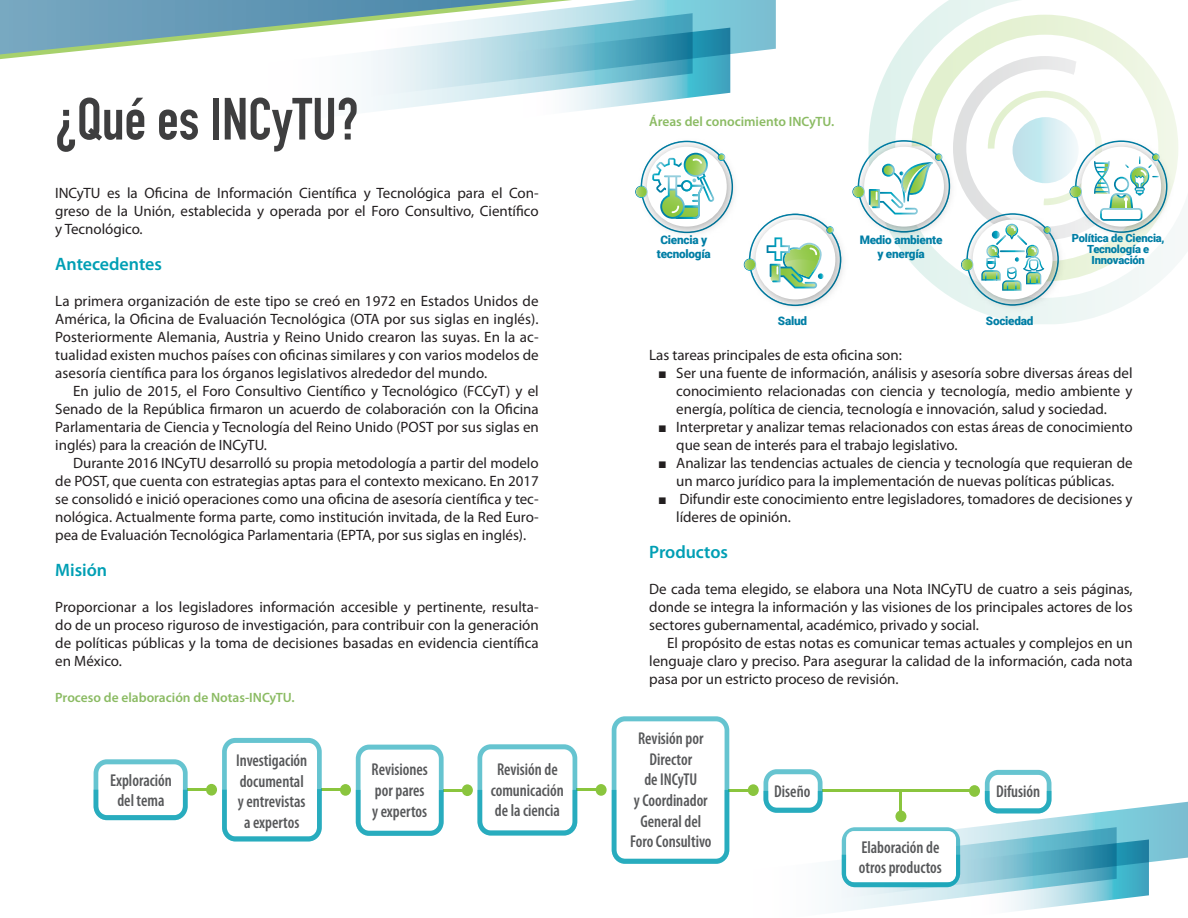
<style>
.page{position:relative;width:1188px;height:918px;background:#fff}
.page>*{position:absolute;margin:0;border:0;box-sizing:border-box;transform-origin:0 0}
.t1{font:700 58.5px "DIN Condensed";color:#3e3e3f}
.t2{font:600 18px "Myriad Pro";letter-spacing:-.005em;color:#009fb4}
.t3{font:600 condensed 17.25px/20.5px "Myriad Pro";color:#57585a;text-align:center;scale:.94 1}
.t4{font:15px/18px "Myriad Pro";letter-spacing:-.005em;color:#231f20;text-align:justify}
.t5{font:600 13.5px "Myriad Pro";color:#8bbb63}
.t6{font:900 11.7px/14.1px "Roboto";letter-spacing:-.02em;color:#007ea5;text-align:center}
.t7{font:900 11.25px/11.2px "Roboto";letter-spacing:-.02em;color:#007ea5;text-align:center}
.s1{font-family:"Arial";font-size:14.25px}
</style>
<div class="page">
<svg style="left:895px;top:0;width:229px;height:324px"></svg>
<svg style="left:912px;top:15px;width:265px;height:259px"></svg>
<div style="left:206px;top:784px;width:11px;height:12px;background:#8ac53e;border-radius:50%"></div>
<hr style="left:187px;top:788px;width:25px;height:3px;background:#8ac53e">
<div style="left:340px;top:784px;width:11px;height:12px;background:#8ac53e;border-radius:50%"></div>
<hr style="left:321px;top:789px;width:24px;height:2px;background:#8ac53e">
<div style="left:462px;top:784px;width:11px;height:12px;background:#8ac53e;border-radius:50%"></div>
<hr style="left:443px;top:789px;width:24px;height:3px;background:#8ac53e">
<div style="left:596px;top:784px;width:11px;height:12px;background:#8ac53e;border-radius:50%"></div>
<hr style="left:576px;top:789px;width:25px;height:2px;background:#8ac53e">
<div style="left:748px;top:784px;width:11px;height:12px;background:#8ac53e;border-radius:50%"></div>
<hr style="left:729px;top:789px;width:24px;height:3px;background:#8ac53e">
<div style="left:969px;top:785px;width:11px;height:12px;background:#8ac53e;border-radius:50%"></div>
<div style="left:94px;top:759px;width:94px;height:61px;border:5px solid #009db2;border-radius:11px"></div>
<div style="left:222px;top:738px;width:100px;height:103px;border:5px solid #009db2;border-radius:11px"></div>
<div style="left:477px;top:744px;width:100px;height:91px;border:5px solid #009db2;border-radius:11px"></div>
<div style="left:612px;top:716px;width:117px;height:148px;border:5px solid #009db2;border-radius:11px"></div>
<div style="left:764px;top:769px;width:59px;height:44px;border:5px solid #009db2;border-radius:11px"></div>
<div style="left:985px;top:770px;width:66px;height:43px;border:5px solid #009db2;border-radius:11px"></div>
<svg style="left:94px;top:790px;width:94px;height:30px"></svg>
<svg style="left:222px;top:789px;width:100px;height:52px"></svg>
<div style="left:356px;top:745px;width:88px;height:91px;border:5px solid #009db2;border-radius:11px"></div>
<svg style="left:356px;top:790px;width:88px;height:46px"></svg>
<svg style="left:477px;top:790px;width:100px;height:46px"></svg>
<svg style="left:612px;top:790px;width:576px;height:122px"></svg>
<div style="left:846px;top:831px;width:110px;height:51px;background:#fff;border-radius:8px"></div>
<svg style="left:0;top:0;width:776px;height:112px"></svg>
<img style="left:675px;top:140px;width:59px;height:94px">
<svg style="left:635px;top:141px;width:98px;height:91px"></svg>
<img style="left:1167px;top:133px;width:11px;height:110px">
<img style="left:743px;top:213px;width:100px;height:95px">
<svg style="left:744px;top:214px;width:97px;height:91px"></svg>
<img style="left:959px;top:305px;width:110px;height:11px">
<svg style="left:852px;top:56px;width:315px;height:249px"></svg>
<h1 class="t1" style="left:55px;top:80px;width:305px">¿Qué es INCyTU?</h1>
<p class="t4" style="left:55px;top:184px;width:485px">INCyTU es la Oficina de Información Científica y Tecnológica para el Con&shy;greso de la Unión, establecida y operada por el Foro Consultivo, Científico y Tecnológico.</p>
<p class="t2" style="left:55px;top:253px;width:108px">Antecedentes</p>
<p class="t4" style="left:55px;top:292px;width:485px">La primera organización de este tipo se creó en 1972 en Estados Unidos de América, la Oficina de Evaluación Tecnológica (OTA por sus siglas en inglés).<br>Posteriormente Alemania, Austria y Reino Unido crearon las suyas. En la ac&shy;tualidad existen muchos países con oficinas similares y con varios modelos de asesoría científica para los órganos legislativos alrededor del mundo.</p>
<p class="t4" style="left:55px;top:382px;width:485px;text-indent:18px">En julio de 2015, el Foro Consultivo Científico y Tecnológico (FCCyT) y el Senado de la República firmaron un acuerdo de colaboración con la Oficina Parlamentaria de Ciencia y Tecnología del Reino Unido (POST por sus siglas en inglés) para la creación de INCyTU.</p>
<p class="t4" style="left:55px;top:454px;width:485px;text-indent:18px">Durante 2016 INCyTU desarrolló su propia metodología a partir del modelo de POST, que cuenta con estrategias aptas para el contexto mexicano. En 2017 se consolidó e inició operaciones como una oficina de asesoría científica y tec&shy;nológica. Actualmente forma parte, como institución invitada, de la Red Euro&shy;pea de Evaluación Tecnológica Parlamentaria (EPTA, por sus siglas en inglés).</p>
<p class="t2" style="left:55px;top:559px;width:53px">Misión</p>
<p class="t4" style="left:55px;top:598px;width:485px">Proporcionar a los legisladores información accesible y pertinente, resulta&shy;do de un proceso riguroso de investigación, para contribuir con la generación de políticas públicas y la toma de decisiones basadas en evidencia científica en México.</p>
<p class="t5" style="left:55px;top:689px;width:241px">Proceso de elaboración de Notas-INCyTU.</p>
<p class="t3" style="left:110px;top:770px;width:67px">Exploración del tema</p>
<p class="t3" style="left:236px;top:750px;width:77px">Investigación documental y entrevistas a expertos</p>
<p class="t3" style="left:372px;top:760px;width:61px;text-align:left">Revisiones por pares y expertos</p>
<p class="t3" style="left:491px;top:759px;width:79px">Revisión de comunicación de la ciencia</p>
<p class="t5" style="left:649px;top:113px;width:187px">Áreas del conocimiento INCyTU.</p>
<p class="t6" style="left:657px;top:232px;width:55px">Ciencia y tecnología</p>
<p class="t6" style="left:860px;top:232px;width:84px">Medio ambiente y energía</p>
<p class="t7" style="left:1072px;top:232px;width:94px">Política de Ciencia,<br>Tecnología e<br>Innovación</p>
<p class="t6" style="left:778px;top:314px;width:31px">Salud</p>
<p class="t6" style="left:986px;top:314px;width:49px">Sociedad</p>
<p class="t4" style="left:649px;top:346px;width:254px">Las tareas principales de esta oficina son:</p>
<p class="t4" style="left:676px;top:364px;width:458px;text-indent:-18px"><span class="s1">■</span> Ser una fuente de información, análisis y asesoría sobre diversas áreas del conocimiento relacionadas con ciencia y tecnología, medio ambiente y energía, política de ciencia, tecnología e innovación, salud y sociedad.</p>
<p class="t4" style="left:676px;top:418px;width:458px;text-indent:-18px"><span class="s1">■</span> Interpretar y analizar temas relacionados con estas áreas de conocimiento que sean de interés para el trabajo legislativo.</p>
<p class="t4" style="left:658px;top:454px;width:476px;text-align:center"><span class="s1">■</span> Analizar las tendencias actuales de ciencia y tecnología que requieran de un marco jurídico para la implementación de nuevas políticas públicas.</p>
<p class="t4" style="left:676px;top:490px;width:458px;text-indent:-18px"><span class="s1">■</span> Difundir este conocimiento entre legisladores, tomadores de decisiones y líderes de opinión.</p>
<p class="t2" style="left:649px;top:541px;width:80px">Productos</p>
<p class="t4" style="left:649px;top:580px;width:485px">De cada tema elegido, se elabora una Nota INCyTU de cuatro a seis páginas, donde se integra la información y las visiones de los principales actores de los sectores gubernamental, académico, privado y social.</p>
<p class="t4" style="left:649px;top:634px;width:485px;text-indent:18px">El propósito de estas notas es comunicar temas actuales y complejos en un lenguaje claro y preciso. Para asegurar la calidad de la información, cada nota pasa por un estricto proceso de revisión.</p>
<p class="t3" style="left:630px;top:729px;width:88px">Revisión por<br>Director<br>de INCyTU<br>y Coordinador<br>General del<br>Foro Consultivo</p>
<p class="t3" style="left:774px;top:781px;width:40px">Diseño</p>
<p class="t3" style="left:859px;top:837px;width:90px;text-align:left">Elaboración de otros productos</p>
<p class="t3" style="left:996px;top:781px;width:49px">Difusión</p>
</div>
